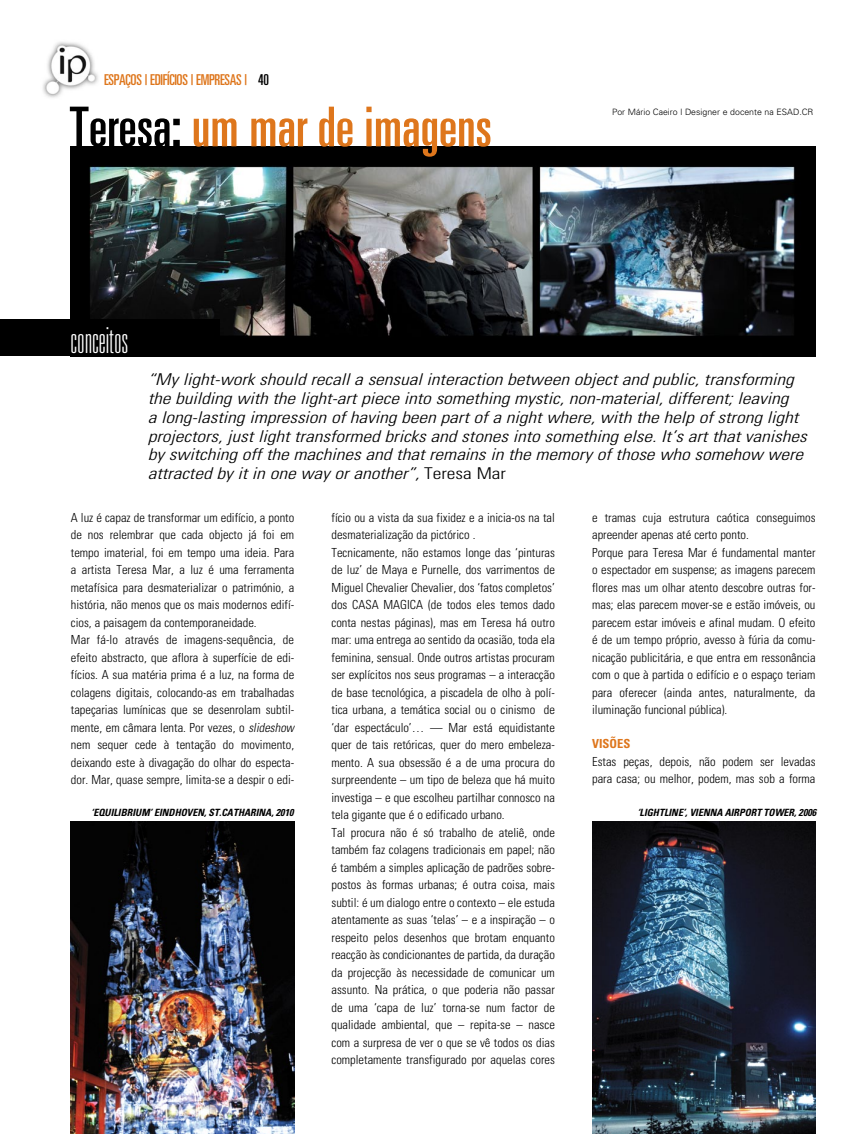
<style>
.page{position:relative;width:851px;height:1134px;background:#fff}
.page>*{position:absolute;margin:0;border:0;box-sizing:border-box;transform-origin:0 0}
.t1{font:ultra-condensed 55px "Univers";color:#de761c}
.t2{font:100 ultra-condensed 37.5px "Univers";color:#fff}
.t3{font:italic 300 condensed 16.25px/18.8px "Univers";color:#000;scale:1.2 1}
.t4{font:ultra-condensed 15px "Univers";letter-spacing:-.02em;color:#de761c}
.t5{font:300 condensed 12.5px/17.5px "Univers";color:#000}
.t6{font:700 condensed 12.5px "Univers";color:#de761c}
.t7{font:italic 700 condensed 10px "Univers";color:#000}
.t8{font:300 8.75px "Univers";color:#000}
.s1{color:#000}
.s2{font-style:normal}
.s3{font-style:italic}
</style>
<div class="page">
<img style="left:43px;top:42px;width:55px;height:56px">
<img style="left:71px;top:146px;width:744px;height:211px">
<img style="left:71px;top:822px;width:223px;height:312px">
<img style="left:592px;top:822px;width:223px;height:312px">
<div style="left:0;top:320px;width:220px;height:36px;background:#000"></div>
<p class="t4" style="left:104px;top:71px;width:166px">ESPAÇOS | EDIFÍCIOS | EMPRESAS | <span class="s1">40</span></p>
<h1 class="t1" style="left:69px;top:96px;width:424px"><span class="s1">Teresa:</span> um mar de imagens</h1>
<h2 class="t2" style="left:71px;top:320px;width:59px">conceitos</h2>
<p class="t8" style="left:612px;top:106px;width:203px">Por Mário Caeiro | Designer e docente na ESAD.CR</p>
<p class="t3" style="left:148px;top:370px;width:550px">“My light-work should recall a sensual interaction between object and public, transforming the building with the light-art piece into something mystic, non-material, different; leaving<br>a long-lasting impression of having been part of a night where, with the help of strong light projectors, just light transformed bricks and stones into something else. It’s art that vanishes by switching off the machines and that remains in the memory of those who somehow were attracted by it in one way or another”, <span class="s2">Teresa Mar</span></p>
<p class="t5" style="left:71px;top:508px;width:227px">A luz é capaz de transformar um edifício, a ponto de nos relembrar que cada objecto já foi em tempo imaterial, foi em tempo uma ideia. Para a artista Teresa Mar, a luz é uma ferramenta metafísica para desmaterializar o património, a história, não menos que os mais modernos edifí&shy;cios, a paisagem da contemporaneidade.<br>Mar fá-lo através de imagens-sequência, de efeito abstracto, que aflora à superfície de edi&shy;fícios. A sua matéria prima é a luz, na forma de colagens digitais, colocando-as em trabalhadas tapeçarias lumínicas que se desenrolam subtil&shy;mente, em câmara lenta. Por vezes, o <span class="s3">slideshow </span>nem sequer cede à tentação do movimento, deixando este à divagação do olhar do especta&shy;dor. Mar, quase sempre, limita-se a despir o edi-</p>
<p class="t5" style="left:331px;top:508px;width:225px">fício ou a vista da sua fixidez e a inicia-os na tal desmaterialização da pictórico .<br>Tecnicamente, não estamos longe das ‘pinturas de luz’ de Maya e Purnelle, dos varrimentos de Miguel Chevalier Chevalier, dos ‘fatos completos’ dos CASA MAGICA (de todos eles temos dado conta nestas páginas), mas em Teresa há outro mar: uma entrega ao sentido da ocasião, toda ela feminina, sensual. Onde outros artistas procuram ser explícitos nos seus programas – a interacção de base tecnológica, a piscadela de olho à polí&shy;tica urbana, a temática social ou o cinismo de ‘dar espectáculo’… — Mar está equidistante quer de tais retóricas, quer do mero embeleza&shy;mento. A sua obsessão é a de uma procura do surpreendente – um tipo de beleza que há muito investiga – e que escolheu partilhar connosco na tela gigante que é o edificado urbano.<br>Tal procura não é só trabalho de ateliê, onde também faz colagens tradicionais em papel; não é também a simples aplicação de padrões sobre&shy;postos às formas urbanas; é outra coisa, mais subtil: é um dialogo entre o contexto – ele estuda atentamente as suas ‘telas’ – e a inspiração – o respeito pelos desenhos que brotam enquanto reacção às condicionantes de partida, da duração da projecção às necessidade de comunicar um assunto. Na prática, o que poderia não passar de uma ‘capa de luz’ torna-se num factor de qualidade ambiental, que – repita-se – nasce com a surpresa de ver o que se vê todos os dias completamente transfigurado por aquelas cores</p>
<p class="t5" style="left:592px;top:508px;width:225px">e tramas cuja estrutura caótica conseguimos apreender apenas até certo ponto.<br>Porque para Teresa Mar é fundamental manter o espectador em suspense; as imagens parecem flores mas um olhar atento descobre outras for&shy;mas; elas parecem mover-se e estão imóveis, ou parecem estar imóveis e afinal mudam. O efeito é de um tempo próprio, avesso à fúria da comu&shy;nicação publicitária, e que entra em ressonância com o que à partida o edifício e o espaço teriam para oferecer (ainda antes, naturalmente, da iluminação funcional pública).</p>
<p class="t6" style="left:592px;top:736px;width:40px">VISÕES</p>
<p class="t5" style="left:592px;top:752px;width:225px">Estas peças, depois, não podem ser levadas para casa; ou melhor, podem, mas sob a forma</p>
<p class="t7" style="left:91px;top:806px;width:204px">‘EQUILIBRIUM’ EINDHOVEN, ST.CATHARINA, 2010</p>
<p class="t7" style="left:637px;top:806px;width:180px">‘LIGHTLINE’, VIENNA AIRPORT TOWER, 2006</p>
</div>
